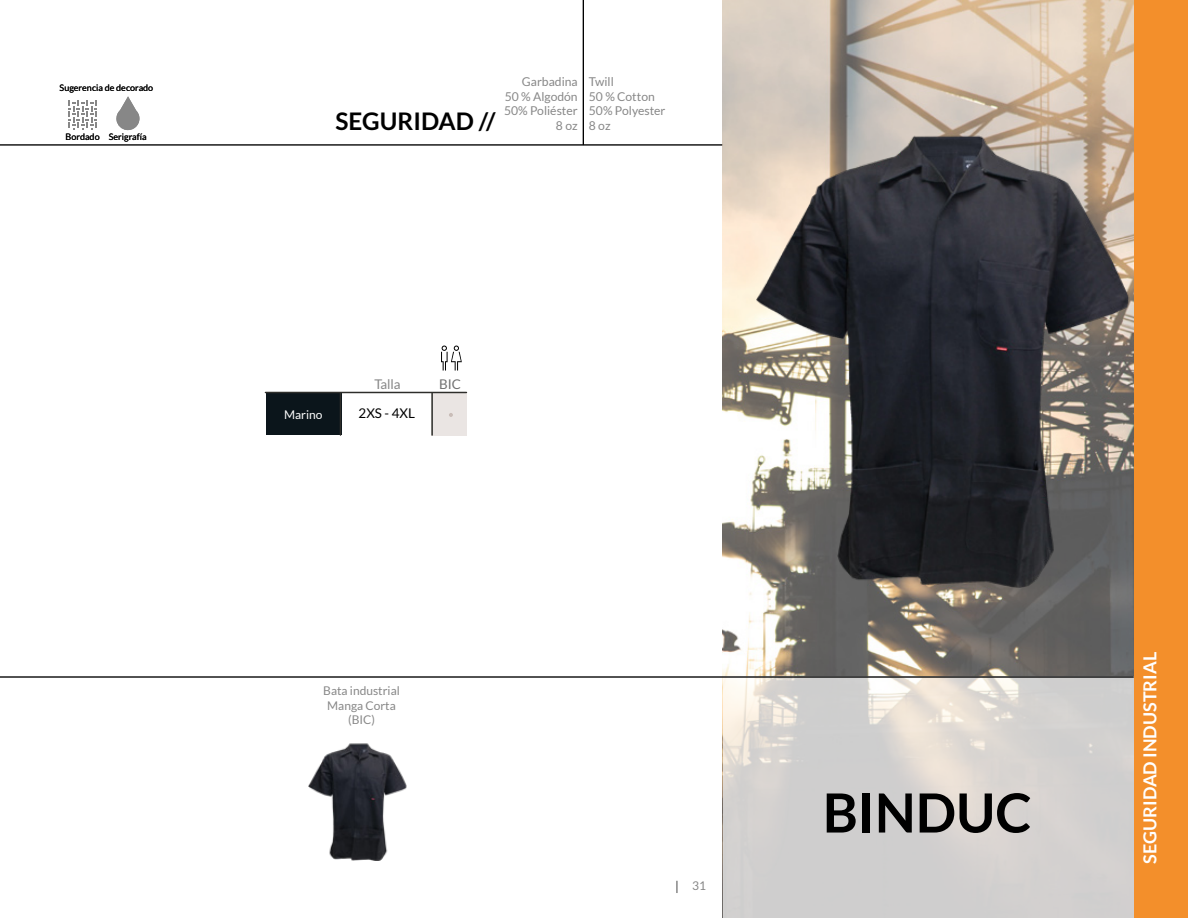
<style>
.page{position:relative;width:1188px;height:918px;background:#fff}
.page>*{position:absolute;margin:0;border:0;box-sizing:border-box;transform-origin:0 0}
.t1{font:700 54px "Lato";color:#000}
.t2{font:700 24.3px "Lato";color:#000}
.t3{font:700 18px "Lato";color:#fff}
.t4{font:13.35px "Lato";color:#000}
.t5{font:13.35px "Lato";letter-spacing:-.005em;color:#878787}
.t6{font:13.35px "Lato";color:#707070}
.t7{font:12.15px/14.5px "Lato";color:#878787;text-align:right}
.t8{font:12px/14.4px "Lato";color:#878787;text-align:center}
.t9{font:12px "Lato";color:#fff}
.t10{font:9px "Lato";color:#000}
</style>
<div class="page">
<svg style="left:676px;top:881px;width:2px;height:12px"></svg>
<hr style="left:0;top:144px;width:722px;height:2px;background:#000">
<div style="left:266px;top:393px;width:75px;height:42px;background:#0b151b"></div>
<img style="left:722px;top:0;width:413px;height:918px">
<svg style="left:723px;top:676px;width:412px;height:242px;background:#d6d3d1"></svg>
<svg style="left:68px;top:100px;width:29px;height:30px"></svg>
<svg style="left:116px;top:96px;width:23px;height:35px"></svg>
<hr style="left:583px;top:0;width:1px;height:145px;background:#000">
<img style="left:755px;top:116px;width:380px;height:471px">
<img style="left:309px;top:743px;width:98px;height:118px">
<div style="left:431px;top:393px;width:36px;height:42px;background:#eae5e3"></div>
<hr style="left:431px;top:393px;width:2px;height:42px;background:#2e2e2b">
<svg style="left:449px;top:413px;width:4px;height:4px"></svg>
<hr style="left:265px;top:392px;width:201px;height:1px;background:#2e2e2b">
<svg style="left:441px;top:346px;width:21px;height:25px"></svg>
<hr style="left:340px;top:393px;width:1px;height:42px;background:#2e2e2b">
<div style="left:1135px;top:0;width:53px;height:918px;background:#f38f2b"></div>
<hr style="left:0;top:676px;width:1133px;height:2px;background:#000">
<p class="t10" style="left:60px;top:83px;width:95px">Sugerencia de decorado</p>
<p class="t10" style="left:66px;top:132px;width:83px">Bordado Serigrafía</p>
<h2 class="t2" style="left:335px;top:107px;width:162px">SEGURIDAD //</h2>
<p class="t7" style="left:504px;top:74px;width:75px">Garbadina<br>50 % Algodón<br>50% Poliéster<br>8 oz</p>
<p class="t7" style="left:589px;top:74px;width:78px;text-align:left">Twill<br>50 % Cotton<br>50% Polyester<br>8 oz</p>
<p class="t9" style="left:284px;top:408px;width:40px">Marino</p>
<p class="t5" style="left:374px;top:377px;width:28px">Talla</p>
<p class="t4" style="left:359px;top:406px;width:58px">2XS - 4XL</p>
<p class="t6" style="left:439px;top:376px;width:23px">BIC</p>
<p class="t8" style="left:323px;top:684px;width:78px">Bata industrial<br>Manga Corta (BIC)</p>
<p class="t8" style="left:692px;top:879px;width:15px">31</p>
<h1 class="t1" style="left:823px;top:782px;width:210px">BINDUC</h1>
<h3 class="t3" style="left:1140px;top:864px;width:213px;rotate:-90deg">SEGURIDAD INDUSTRIAL</h3>
</div>
